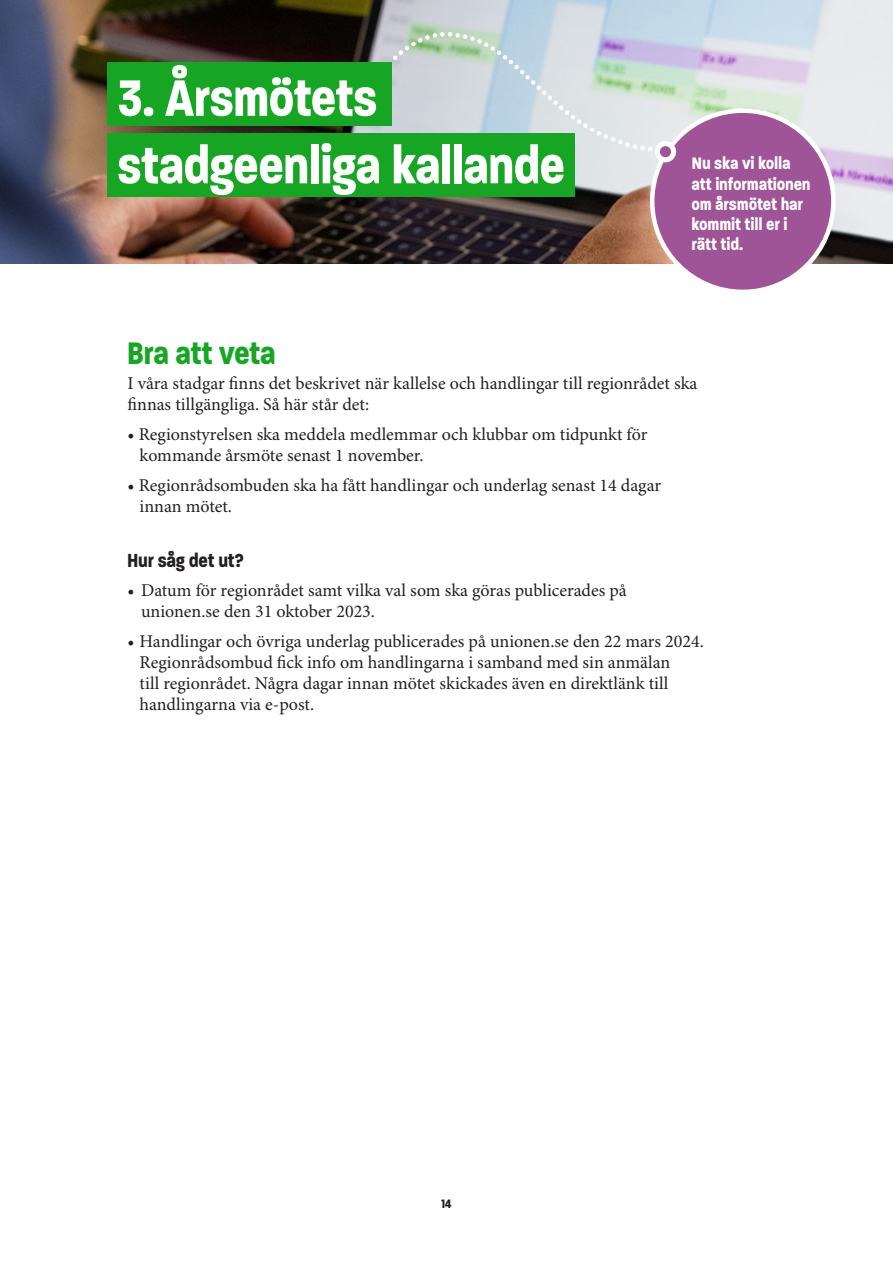
<style>
.page{position:relative;width:893px;height:1263px;background:#fff}
.page>*{position:absolute;margin:0;border:0;box-sizing:border-box;transform-origin:0 0}
.t1{font:700 69px/67.5px "Paralucent Condensed";letter-spacing:-.005em;color:#fff}
.t2{font:700 42px "Paralucent Condensed";color:#17a624}
.t3{font:700 25.5px "Paralucent Condensed";color:#231f20}
.t4{font:700 22.5px/20.2px "Paralucent Condensed";letter-spacing:.005em;color:#fff}
.t5{font:18px/21px "Minion Pro";color:#231f20}
.t6{font:700 16.5px "Paralucent Condensed";color:#231f20}
</style>
<div class="page">
<img style="left:0;top:0;width:893px;height:264px">
<div style="left:107px;top:62px;width:285px;height:64px;background:#17a624"></div>
<div style="left:107px;top:134px;width:468px;height:63px;background:#17a624"></div>
<div style="left:652px;top:111px;width:181px;height:181px;background:#a05498;border-radius:50%"></div>
<svg style="left:391px;top:30px;width:361px;height:136px"></svg>
<h1 class="t1" style="left:118px;top:62px;width:449px">3. Årsmötets stadgeenliga kallande</h1>
<p class="t4" style="left:692px;top:153px;width:120px">Nu ska vi kolla att informationen om årsmötet har kommit till er i rätt tid.</p>
<h2 class="t2" style="left:128px;top:331px;width:150px">Bra att veta</h2>
<p class="t5" style="left:128px;top:374px;width:571px">I våra stadgar finns det beskrivet när kallelse och handlingar till regionrådet ska finnas tillgängliga. Så här står det:</p>
<p class="t5" style="left:140px;top:424px;width:509px;text-indent:-12px">• Regionstyrelsen ska meddela medlemmar och klubbar om tidpunkt för kommande årsmöte senast 1 november.</p>
<p class="t5" style="left:140px;top:475px;width:523px;text-indent:-12px">• Regionrådsombuden ska ha fått handlingar och underlag senast 14 dagar innan mötet.</p>
<h3 class="t3" style="left:128px;top:546px;width:118px">Hur såg det ut?</h3>
<p class="t5" style="left:141px;top:580px;width:487px;text-indent:-14px">• Datum för regionrådet samt vilka val som ska göras publicerades på unionen.se den 31 oktober 2023.</p>
<p class="t5" style="left:140px;top:631px;width:566px;text-indent:-12px">• Handlingar och övriga underlag publicerades på unionen.se den 22 mars 2024.<br>Regionrådsombud fick info om handlingarna i samband med sin anmälan<br>till regionrådet. Några dagar innan mötet skickades även en direktlänk till handlingarna via e-post.</p>
<p class="t6" style="left:441px;top:1195px;width:12px">14</p>
</div>
